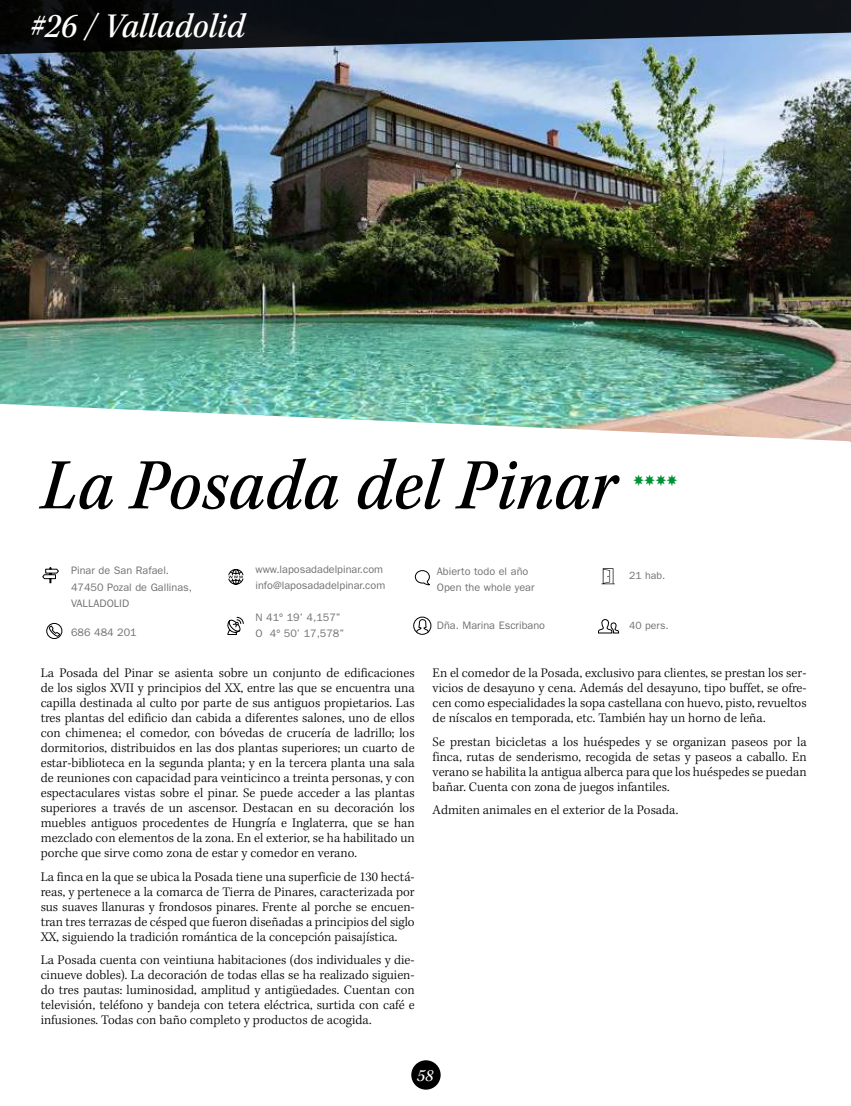
<style>
.page{position:relative;width:851px;height:1106px;background:#fff}
.page>*{position:absolute;margin:0;border:0;box-sizing:border-box;transform-origin:0 0}
.t1{font:75px "Kepler Std Medium Scn It";letter-spacing:.005em;color:#000}
.t2{font:36px "Kepler Std Medium Scn It";color:#fff}
.t3{font:italic 17.55px "Kepler Std";color:#fff}
.t4{font:300 13.5px/15px "Kepler Std";color:#000;text-align:justify}
.t5{font:10.8px/16.2px "ITC Franklin Gothic Std";color:#707172}
.t6{font:10.5px "ITC Franklin Gothic Std";color:#707172}
.t7{font:10.5px "Estrellas TFB";color:#009035;scale:.9 1}
</style>
<div class="page">
<div style="left:411px;top:1060px;width:29px;height:29px;background:#000;border-radius:50%"></div>
<svg style="left:601px;top:568px;width:13px;height:16px"></svg>
<svg style="left:598px;top:619px;width:21px;height:14px"></svg>
<img style="left:0;top:55px;width:850px;height:386px">
<img style="left:0;top:404px;width:849px;height:38px">
<svg style="left:228px;top:569px;width:16px;height:16px"></svg>
<svg style="left:416px;top:619px;width:13px;height:13px"></svg>
<div style="left:413px;top:616px;width:18px;height:18px;border:1px solid #000;border-radius:50%"></div>
<svg style="left:42px;top:567px;width:17px;height:17px"></svg>
<div style="left:46px;top:623px;width:16px;height:16px;border:1px solid #000;border-radius:50%"></div>
<svg style="left:49px;top:625px;width:11px;height:11px"></svg>
<svg style="left:227px;top:616px;width:17px;height:19px"></svg>
<svg style="left:414px;top:570px;width:16px;height:15px"></svg>
<svg style="left:0;top:0;width:850px;height:55px;background:#26303b"></svg>
<h2 class="t2" style="left:30px;top:6px;width:216px">#26 / Valladolid</h2>
<h1 class="t1" style="left:41px;top:442px;width:577px">La Posada del Pinar</h1>
<p class="t7" style="left:633px;top:476px;width:51px">FFFF</p>
<p class="t5" style="left:71px;top:562px;width:123px">Pinar de San Rafael.<br>47450 Pozal de Gallinas,<br>VALLADOLID</p>
<p class="t5" style="left:71px;top:624px;width:67px">686 484 201</p>
<p class="t5" style="left:255px;top:561px;width:131px">www.laposadadelpinar.com info@laposadadelpinar.com</p>
<p class="t5" style="left:255px;top:609px;width:90px">N 41º 19’ 4,157’’<br>O 4º 50’ 17,578’’</p>
<p class="t5" style="left:437px;top:563px;width:99px">Abierto todo el año<br>Open the whole year</p>
<p class="t5" style="left:437px;top:617px;width:110px">Dña. Marina Escribano</p>
<p class="t6" style="left:629px;top:569px;width:38px">21 hab.</p>
<p class="t6" style="left:629px;top:620px;width:41px">40 pers.</p>
<p class="t4" style="left:41px;top:666px;width:375px">La Posada del Pinar se asienta sobre un conjunto de edificaciones de los siglos XVII y principios del XX, entre las que se encuentra una capilla destinada al culto por parte de sus antiguos propietarios. Las tres plantas del edificio dan cabida a diferentes salones, uno de ellos con chimenea; el comedor, con bóvedas de crucería de ladrillo; los dormitorios, distribuidos en las dos plantas superiores; un cuarto de estar-biblioteca en la segunda planta; y en la tercera planta una sala de reuniones con capacidad para veinticinco a treinta personas, y con espectaculares vistas sobre el pinar. Se puede acceder a las plantas superiores a través de un ascensor. Destacan en su decoración los muebles antiguos procedentes de Hungría e Inglaterra, que se han mezclado con elementos de la zona. En el exterior, se ha habilitado un porche que sirve como zona de estar y comedor en verano.</p>
<p class="t4" style="left:41px;top:869px;width:375px">La finca en la que se ubica la Posada tiene una superficie de 130 hectá&shy;reas, y pertenece a la comarca de Tierra de Pinares, caracterizada por sus suaves llanuras y frondosos pinares. Frente al porche se encuen&shy;tran tres terrazas de césped que fueron diseñadas a principios del siglo XX, siguiendo la tradición romántica de la concepción paisajística.</p>
<p class="t4" style="left:41px;top:953px;width:375px">La Posada cuenta con veintiuna habitaciones (dos individuales y die&shy;cinueve dobles). La decoración de todas ellas se ha realizado siguien&shy;do tres pautas: luminosidad, amplitud y antigüedades. Cuentan con televisión, teléfono y bandeja con tetera eléctrica, surtida con café e infusiones. Todas con baño completo y productos de acogida.</p>
<p class="t4" style="left:432px;top:666px;width:375px">En el comedor de la Posada, exclusivo para clientes, se prestan los ser&shy;vicios de desayuno y cena. Además del desayuno, tipo buffet, se ofre&shy;cen como especialidades la sopa castellana con huevo, pisto, revueltos de níscalos en temporada, etc. También hay un horno de leña.</p>
<p class="t4" style="left:432px;top:734px;width:375px">Se prestan bicicletas a los huéspedes y se organizan paseos por la finca, rutas de senderismo, recogida de setas y paseos a caballo. En verano se habilita la antigua alberca para que los huéspedes se puedan bañar. Cuenta con zona de juegos infantiles.</p>
<p class="t4" style="left:432px;top:803px;width:247px">Admiten animales en el exterior de la Posada.</p>
<p class="t3" style="left:417px;top:1065px;width:18px">58</p>
</div>
